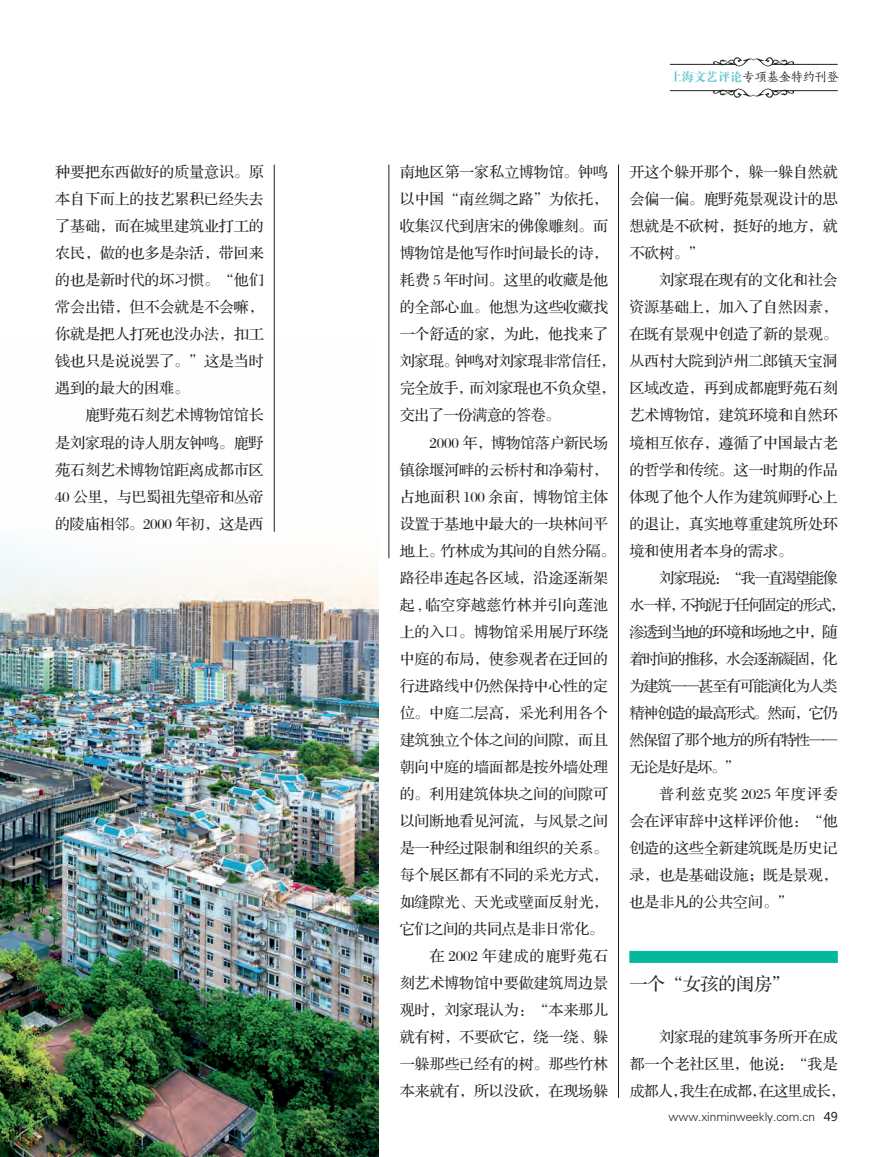
<style>
.page{position:relative;width:893px;height:1157px;background:#fff}
.page>*{position:absolute;margin:0;border:0;box-sizing:border-box;transform-origin:0 0}
.t1{font:18px "FZS3 K GBK1 0";letter-spacing:-.01em;color:#231f20}
.t2{font:15px/27px "FZS3 JW GB1 0";letter-spacing:-.01em;color:#231f20}
.t3{font:15px "FZS3 JW GB1 0";letter-spacing:-.03em;color:#231f20}
.t4{font:15px "FZS3 JW GB1 0";letter-spacing:-.08em;color:#231f20}
.t5{font:15px "FZS3 JW GB1 0";letter-spacing:-.09em;color:#231f20}
.t6{font:15px "FZS3 JW GB1 0";letter-spacing:.06em;color:#231f20}
.t7{font:15px "FZS3 JW GB1 0";letter-spacing:.015em;color:#231f20}
.t8{font:12.15px "FZSKBXKJW GB1 0";letter-spacing:-.01em;color:#231f20}
.t9{font:12px "FZXH1 JW GB1 0";letter-spacing:-.01em;color:#231f20}
.s1{font-family:"FZDBSJW GB1 0";color:#63c8cf}
.s2{font-family:"Microsoft Ya Hei"}
</style>
<div class="page">
<img style="left:714px;top:57px;width:80px;height:10px">
<hr style="left:670px;top:64px;width:66px;height:1px;background:#231f20">
<hr style="left:771px;top:64px;width:67px;height:1px;background:#231f20">
<img style="left:714px;top:88px;width:80px;height:10px">
<hr style="left:670px;top:90px;width:66px;height:1px;background:#231f20">
<hr style="left:771px;top:90px;width:67px;height:1px;background:#231f20">
<img style="left:0;top:341px;width:378px;height:816px">
<hr style="left:389px;top:165px;width:1px;height:393px;background:#231f20">
<hr style="left:618px;top:165px;width:1px;height:932px;background:#231f20">
<hr style="left:274px;top:165px;width:1px;height:367px;background:#231f20">
<div style="left:629px;top:951px;width:209px;height:12px;background:#03b89d"></div>
<p class="t2" style="left:55px;top:159px;width:210px">种要把东西做好的质量意识。原</p>
<p class="t2" style="left:55px;top:186px;width:210px">本自下而上的技艺累积已经失去</p>
<p class="t2" style="left:55px;top:213px;width:210px">了基础，而在城里建筑业打工的</p>
<p class="t2" style="left:55px;top:240px;width:210px">农民，做的也多是杂活，带回来</p>
<p class="t2" style="left:55px;top:267px;width:210px">的也是新时代的坏习惯。“他们</p>
<p class="t2" style="left:55px;top:294px;width:210px">常会出错，但不会就是不会嘛，</p>
<p class="t2" style="left:55px;top:321px;width:210px">你就是把人打死也没办法，扣工</p>
<p class="t2" style="left:55px;top:348px;width:210px">钱也只是说说罢了。”这是当时</p>
<p class="t2" style="left:55px;top:375px;width:135px">遇到的最大的困难。</p>
<p class="t2" style="left:85px;top:402px;width:180px">鹿野苑石刻艺术博物馆馆长</p>
<p class="t2" style="left:55px;top:429px;width:210px">是刘家琨的诗人朋友钟鸣。鹿野</p>
<p class="t2" style="left:55px;top:456px;width:210px">苑石刻艺术博物馆距离成都市区</p>
<p class="t2" style="left:55px;top:483px;width:210px">40 公里，与巴蜀祖先望帝和丛帝</p>
<p class="t2" style="left:55px;top:510px;width:210px">的陵庙相邻。2000 年初，这是西</p>
<p class="t8" style="left:670px;top:71px;width:171px"><span class="s1">上海文艺评论</span>专项基金特约刊登</p>
<p class="t2" style="left:400px;top:159px;width:210px">南地区第一家私立博物馆。钟鸣</p>
<p class="t2" style="left:400px;top:186px;width:210px">以中国“南丝绸之路”为依托，</p>
<p class="t2" style="left:400px;top:213px;width:210px">收集汉代到唐宋的佛像雕刻。而</p>
<p class="t2" style="left:400px;top:240px;width:210px">博物馆是他写作时间最长的诗，</p>
<p class="t2" style="left:400px;top:267px;width:210px">耗费 5 年时间。这里的收藏是他</p>
<p class="t2" style="left:400px;top:294px;width:210px">的全部心血。他想为这些收藏找</p>
<p class="t2" style="left:400px;top:321px;width:210px">一个舒适的家，为此，他找来了</p>
<p class="t3" style="left:400px;top:353px;width:217px">刘家琨。钟鸣对刘家琨非常信任，</p>
<p class="t3" style="left:400px;top:380px;width:217px">完全放手，而刘家琨也不负众望，</p>
<p class="t3" style="left:400px;top:407px;width:162px">交出了一份满意的答卷。</p>
<p class="t3" style="left:429px;top:434px;width:180px">2000 年，博物馆落户新民场</p>
<p class="t2" style="left:400px;top:456px;width:210px">镇徐堰河畔的云桥村和净菊村，</p>
<p class="t2" style="left:400px;top:483px;width:210px">占地面积 100 余亩，博物馆主体</p>
<p class="t2" style="left:400px;top:510px;width:210px">设置于基地中最大的一块林间平</p>
<p class="t3" style="left:400px;top:542px;width:217px">地上。竹林成为其间的自然分隔。</p>
<p class="t2" style="left:400px;top:564px;width:210px">路径串连起各区域，沿途逐渐架</p>
<p class="t7" style="left:400px;top:596px;width:210px">起 , 临空穿越慈竹林并引向莲池</p>
<p class="t2" style="left:400px;top:618px;width:210px">上的入口。博物馆采用展厅环绕</p>
<p class="t2" style="left:400px;top:645px;width:210px">中庭的布局，使参观者在迂回的</p>
<p class="t2" style="left:400px;top:672px;width:210px">行进路线中仍然保持中心性的定</p>
<p class="t2" style="left:400px;top:699px;width:210px">位。中庭二层高，采光利用各个</p>
<p class="t2" style="left:400px;top:726px;width:210px">建筑独立个体之间的间隙，而且</p>
<p class="t2" style="left:400px;top:753px;width:210px">朝向中庭的墙面都是按外墙处理</p>
<p class="t2" style="left:400px;top:780px;width:210px">的。利用建筑体块之间的间隙可</p>
<p class="t2" style="left:400px;top:807px;width:210px">以间断地看见河流，与风景之间</p>
<p class="t2" style="left:400px;top:834px;width:210px">是一种经过限制和组织的关系。</p>
<p class="t2" style="left:400px;top:861px;width:210px">每个展区都有不同的采光方式，</p>
<p class="t2" style="left:400px;top:888px;width:210px">如缝隙光、天光或壁面反射光，</p>
<p class="t3" style="left:400px;top:920px;width:206px">它们之间的共同点是非日常化。</p>
<p class="t6" style="left:429px;top:947px;width:180px">在 2002 年建成的鹿野苑石</p>
<p class="t2" style="left:400px;top:969px;width:210px">刻艺术博物馆中要做建筑周边景</p>
<p class="t2" style="left:400px;top:996px;width:210px">观时，刘家琨认为：“本来那儿</p>
<p class="t2" style="left:400px;top:1023px;width:210px">就有树，不要砍它，绕一绕、躲</p>
<p class="t2" style="left:400px;top:1050px;width:210px">一躲那些已经有的树。那些竹林</p>
<p class="t2" style="left:400px;top:1077px;width:210px">本来就有，所以没砍，在现场躲</p>
<p class="t2" style="left:629px;top:159px;width:210px">开这个躲开那个，躲一躲自然就</p>
<p class="t2" style="left:629px;top:186px;width:210px">会偏一偏。鹿野苑景观设计的思</p>
<p class="t2" style="left:629px;top:213px;width:210px">想就是不砍树，挺好的地方，就</p>
<p class="t2" style="left:629px;top:240px;width:76px">不砍树。”</p>
<p class="t2" style="left:659px;top:267px;width:180px">刘家琨在现有的文化和社会</p>
<p class="t2" style="left:629px;top:294px;width:210px">资源基础上，加入了自然因素，</p>
<p class="t2" style="left:629px;top:321px;width:210px">在既有景观中创造了新的景观。</p>
<p class="t2" style="left:629px;top:348px;width:210px">从西村大院到泸州二郎镇天宝洞</p>
<p class="t2" style="left:629px;top:375px;width:210px">区域改造，再到成都鹿野苑石刻</p>
<p class="t2" style="left:629px;top:402px;width:210px">艺术博物馆，建筑环境和自然环</p>
<p class="t2" style="left:629px;top:429px;width:210px">境相互依存，遵循了中国最古老</p>
<p class="t2" style="left:629px;top:456px;width:210px">的哲学和传统。这一时期的作品</p>
<p class="t2" style="left:629px;top:483px;width:210px">体现了他个人作为建筑师野心上</p>
<p class="t2" style="left:629px;top:510px;width:210px">的退让，真实地尊重建筑所处环</p>
<p class="t2" style="left:629px;top:537px;width:165px">境和使用者本身的需求。</p>
<p class="t5" style="left:659px;top:569px;width:180px">刘家琨说：“我一直渴望能像</p>
<p class="t5" style="left:629px;top:596px;width:217px">水一样，不拘泥于任何固定的形式，</p>
<p class="t4" style="left:629px;top:623px;width:210px">渗透到当地的环境和场地之中，随</p>
<p class="t4" style="left:629px;top:650px;width:210px">着时间的推移，水会逐渐凝固，化</p>
<p class="t4" style="left:629px;top:677px;width:210px">为建筑——甚至有可能演化为人类</p>
<p class="t4" style="left:629px;top:704px;width:210px">精神创造的最高形式。然而，它仍</p>
<p class="t4" style="left:629px;top:731px;width:210px">然保留了那个地方的所有特性——</p>
<p class="t2" style="left:629px;top:753px;width:112px">无论是好是坏。”</p>
<p class="t6" style="left:659px;top:785px;width:180px">普利兹克奖 2025 年度评委</p>
<p class="t2" style="left:629px;top:807px;width:210px">会在评审辞中这样评价他：“他</p>
<p class="t2" style="left:629px;top:834px;width:210px">创造的这些全新建筑既是历史记</p>
<p class="t2" style="left:629px;top:861px;width:210px">录，也是基础设施；既是景观，</p>
<p class="t2" style="left:629px;top:888px;width:165px">也是非凡的公共空间。”</p>
<p class="t1" style="left:629px;top:974px;width:162px">一个“女孩的闺房”</p>
<p class="t2" style="left:629px;top:1023px;width:217px;text-indent:30px">刘家琨的建筑事务所开在成都一个老社区里，他说：“我是成都人，我生在成都，在这里成长，</p>
<p class="t9" style="left:669px;top:1109px;width:171px">www.xinminweekly.com.cn <span class="s2">49</span></p>
</div>
